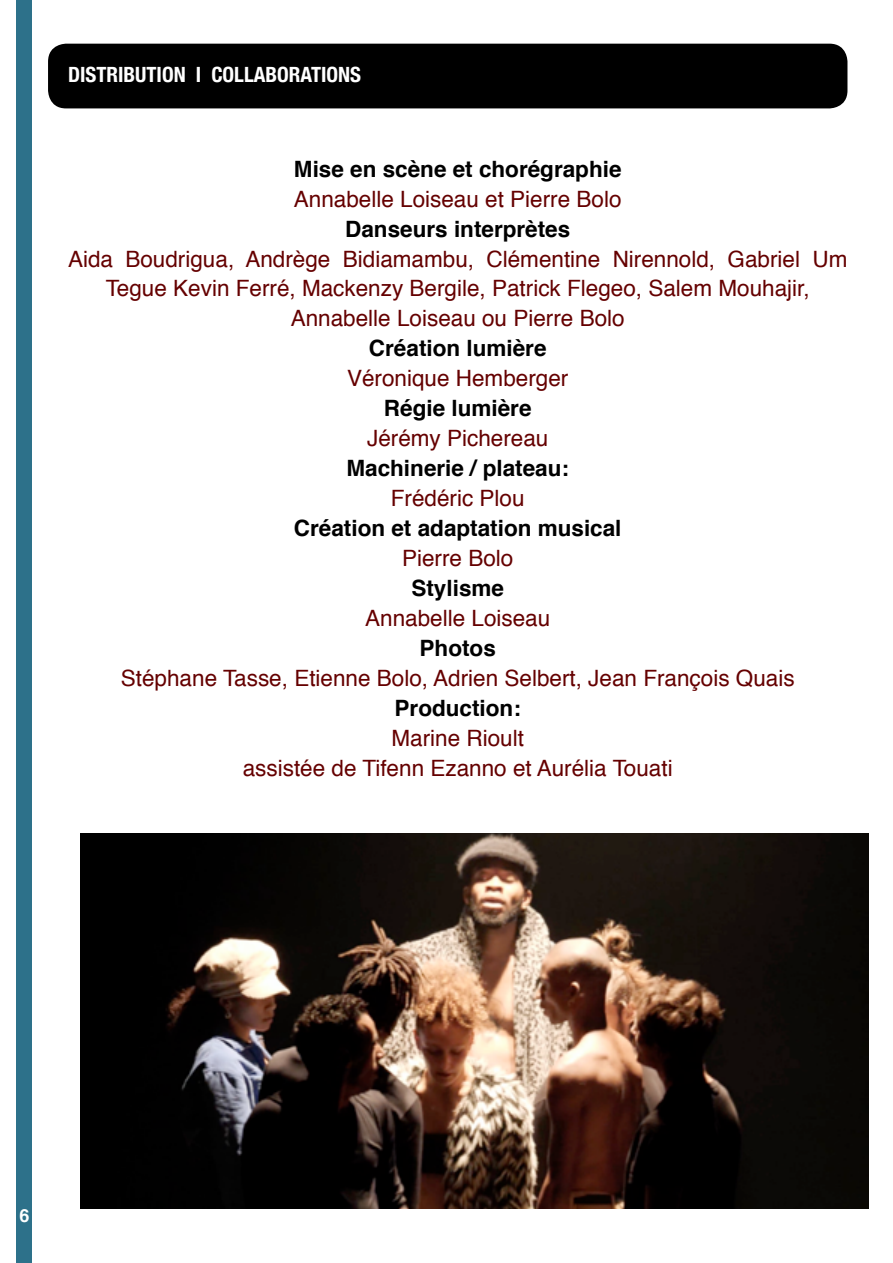
<style>
.page{position:relative;width:893px;height:1263px;background:#fff}
.page>*{position:absolute;margin:0;border:0;box-sizing:border-box;transform-origin:0 0}
.t1{font:22.5px/30px "Helvetica";color:#650000;text-align:center}
.t2{font:700 22.5px "Helvetica";color:#000}
.t3{font:700 condensed 21px "Helvetica Neue";color:#fff}
.t4{font:700 18px "Helvetica";color:#fff}
</style>
<div class="page">
<div style="left:17px;top:0;width:15px;height:1263px;background:#2d718a"></div>
<div style="left:48px;top:44px;width:799px;height:64px;background:#000;border-radius:18px"></div>
<img style="left:81px;top:833px;width:788px;height:376px">
<p class="t3" style="left:68px;top:57px;width:295px">DISTRIBUTION I COLLABORATIONS</p>
<p class="t2" style="left:294px;top:150px;width:329px">Mise en scène et chorégraphie</p>
<p class="t1" style="left:294px;top:184px;width:329px">Annabelle Loiseau et Pierre Bolo</p>
<p class="t2" style="left:345px;top:210px;width:227px">Danseurs interprètes</p>
<p class="t1" style="left:68px;top:244px;width:781px">Aida Boudrigua, Andrège Bidiamambu, Clémentine Nirennold, Gabriel Um<br>Tegue Kevin Ferré, Mackenzy Bergile, Patrick Flegeo, Salem Mouhajir,<br>Annabelle Loiseau ou Pierre Bolo</p>
<p class="t2" style="left:369px;top:330px;width:179px">Création lumière</p>
<p class="t1" style="left:347px;top:364px;width:223px">Véronique Hemberger</p>
<p class="t2" style="left:384px;top:390px;width:149px">Régie lumière</p>
<p class="t1" style="left:367px;top:424px;width:183px">Jérémy Pichereau</p>
<p class="t2" style="left:346px;top:450px;width:224px">Machinerie / plateau:</p>
<p class="t1" style="left:391px;top:484px;width:135px">Frédéric Plou</p>
<p class="t2" style="left:294px;top:510px;width:329px">Création et adaptation musical</p>
<p class="t1" style="left:402px;top:544px;width:113px">Pierre Bolo</p>
<p class="t2" style="left:411px;top:570px;width:94px">Stylisme</p>
<p class="t1" style="left:365px;top:604px;width:187px">Annabelle Loiseau</p>
<p class="t2" style="left:420px;top:630px;width:78px">Photos</p>
<p class="t1" style="left:121px;top:664px;width:675px">Stéphane Tasse, Etienne Bolo, Adrien Selbert, Jean François Quais</p>
<p class="t2" style="left:395px;top:690px;width:128px">Production:</p>
<p class="t1" style="left:243px;top:724px;width:431px">Marine Rioult<br>assistée de Tifenn Ezanno et Aurélia Touati</p>
<p class="t4" style="left:19px;top:1201px;width:12px">6</p>
</div>
